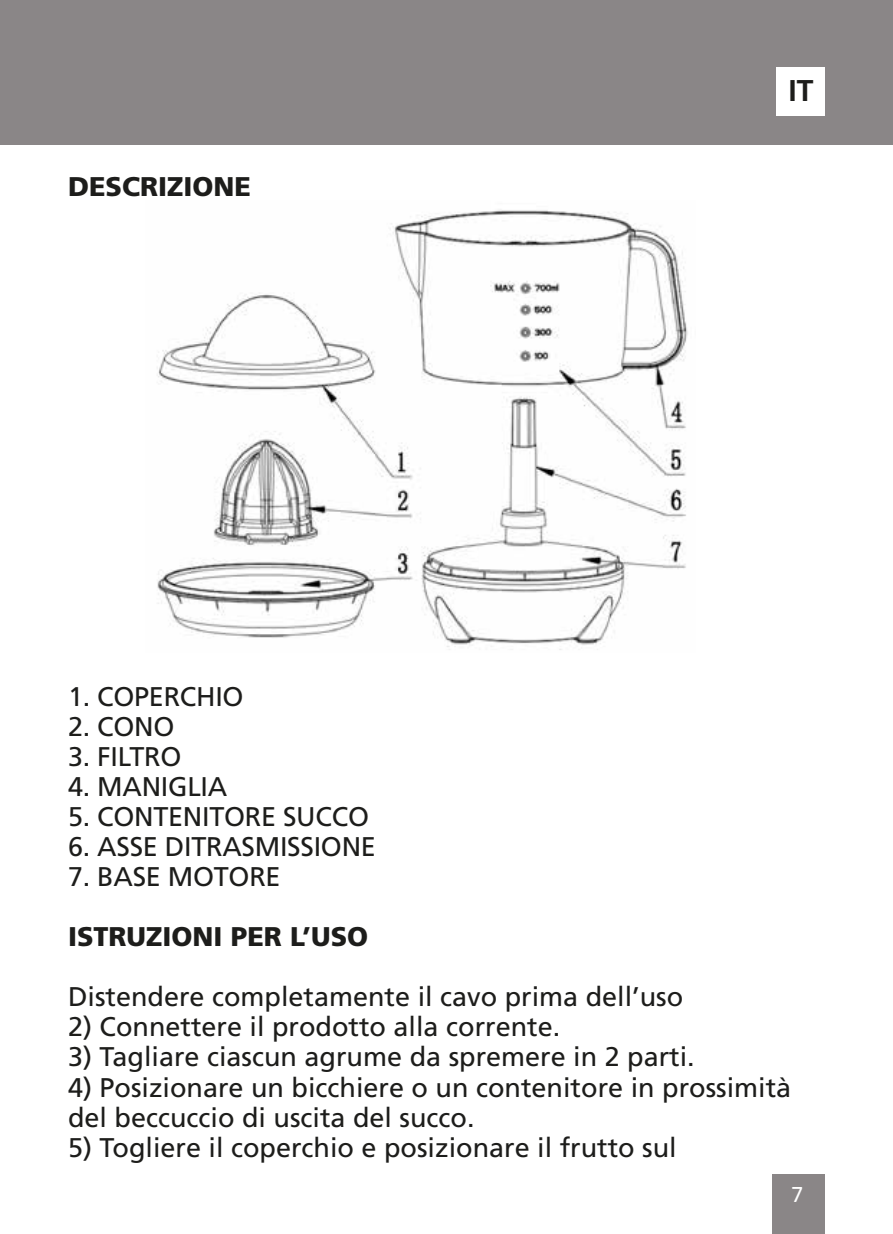
<style>
.page{position:relative;width:893px;height:1234px;background:#fff}
.page>*{position:absolute;margin:0;border:0;box-sizing:border-box;transform-origin:0 0}
.t1{font:700 30px "Frutiger";color:#1d1d1b}
.t2{font:27px/30px "Frutiger";color:#1d1d1b}
.t3{font:900 27px "Frutiger";color:#1d1d1b}
.t4{font:24px "Calibri";color:#fff}
</style>
<div class="page">
<div style="left:772px;top:1174px;width:53px;height:59px;background:#8a8687"></div>
<div style="left:0;top:0;width:893px;height:145px;background:#8a8687"></div>
<div style="left:777px;top:68px;width:48px;height:48px;background:#fff"></div>
<img style="left:157px;top:209px;width:531px;height:441px">
<p class="t3" style="left:68px;top:170px;width:185px">DESCRIZIONE</p>
<p class="t2" style="left:68px;top:681px;width:177px">1. COPERCHIO</p>
<p class="t2" style="left:68px;top:711px;width:108px">2. CONO</p>
<p class="t2" style="left:68px;top:741px;width:115px">3. FILTRO</p>
<p class="t2" style="left:68px;top:771px;width:161px">4. MANIGLIA</p>
<p class="t2" style="left:68px;top:801px;width:302px">5. CONTENITORE SUCCO</p>
<p class="t2" style="left:68px;top:831px;width:309px">6. ASSE DITRASMISSIONE</p>
<p class="t2" style="left:68px;top:861px;width:214px">7. BASE MOTORE</p>
<p class="t1" style="left:788px;top:73px;width:27px">IT</p>
<p class="t3" style="left:68px;top:920px;width:302px">ISTRUZIONI PER L’USO</p>
<p class="t2" style="left:68px;top:981px;width:617px">Distendere completamente il cavo prima dell’uso</p>
<p class="t2" style="left:68px;top:1011px;width:494px">2) Connettere il prodotto alla corrente.</p>
<p class="t2" style="left:68px;top:1041px;width:628px">3) Tagliare ciascun agrume da spremere in 2 parti.</p>
<p class="t2" style="left:68px;top:1071px;width:725px">4) Posizionare un bicchiere o un contenitore in prossimità del beccuccio di uscita del succo.</p>
<p class="t2" style="left:68px;top:1131px;width:610px">5) Togliere il coperchio e posizionare il frutto sul</p>
<p class="t4" style="left:791px;top:1178px;width:14px">7</p>
</div>
